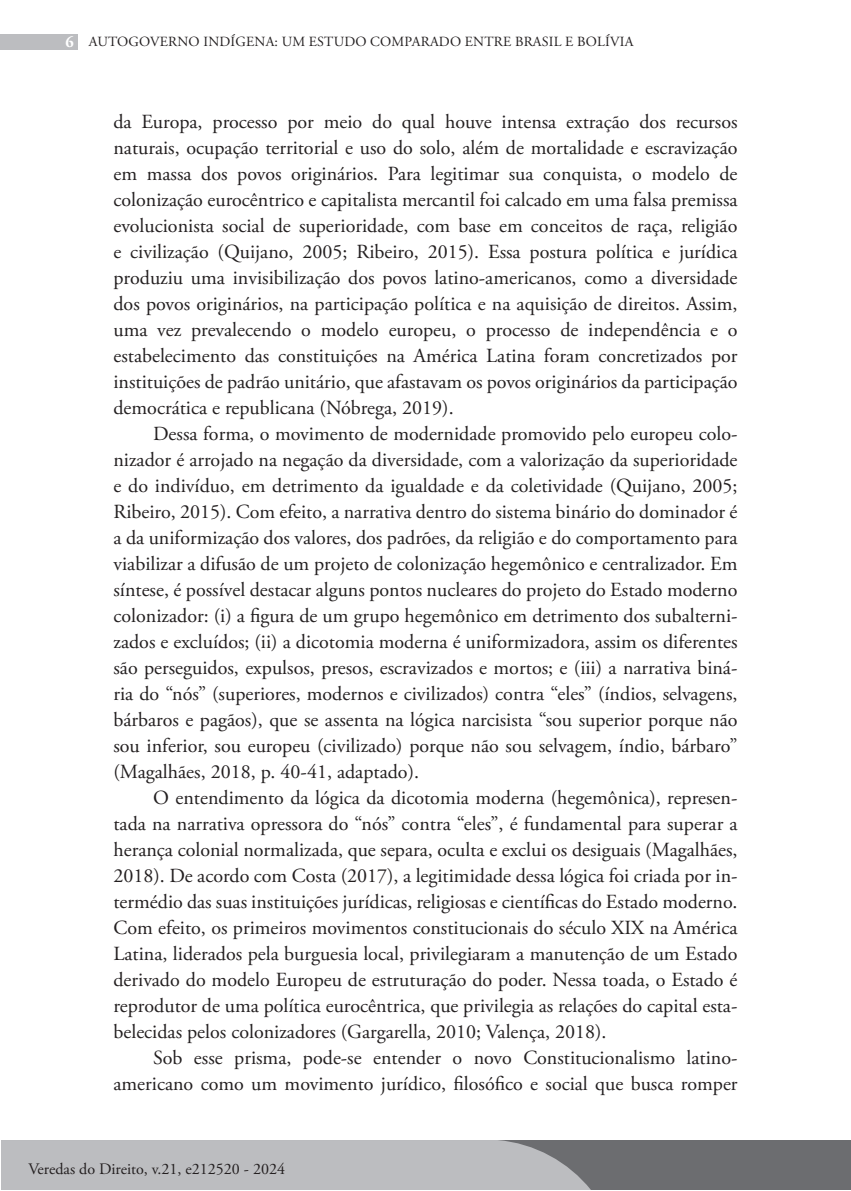
<style>
.page{position:relative;width:851px;height:1191px;background:#fff}
.page>*{position:absolute;margin:0;border:0;box-sizing:border-box;transform-origin:0 0}
.t1{font:20px/26px "Adobe Garamond Pro";color:#231f20;text-align:justify}
.t2{font:16px "Adobe Garamond Pro";color:#231f20}
.t3{font:14px "Adobe Garamond Pro";letter-spacing:.015em;color:#231f20}
.s1{font-weight:700;font-size:16px;color:#fff}
</style>
<div class="page">
<div style="left:1px;top:1140px;width:849px;height:50px;background:#6c6d70"></div>
<div style="left:0;top:34px;width:77px;height:16px;background:#bcbdc0"></div>
<div style="left:1px;top:1140px;width:590px;height:50px;background:#bcbdc0"></div>
<p class="t3" style="left:65px;top:34px;width:569px"><span class="s1">6</span> AUTOGOVERNO INDÍGENA: UM ESTUDO COMPARADO ENTRE BRASIL E BOLÍVIA</p>
<p class="t1" style="left:113px;top:109px;width:625px">da Europa, processo por meio do qual houve intensa extração dos recursos naturais, ocupação territorial e uso do solo, além de mortalidade e escravização em massa dos povos originários. Para legitimar sua conquista, o modelo de colonização eurocêntrico e capitalista mercantil foi calcado em uma falsa premissa evolucionista social de superioridade, com base em conceitos de raça, religião e civilização (Quijano, 2005; Ribeiro, 2015). Essa postura política e jurídica produziu uma invisibilização dos povos latino-americanos, como a diversidade dos povos originários, na participação política e na aquisição de direitos. Assim, uma vez prevalecendo o modelo europeu, o processo de independência e o estabelecimento das constituições na América Latina foram concretizados por instituições de padrão unitário, que afastavam os povos originários da participação democrática e republicana (Nóbrega, 2019).</p>
<p class="t1" style="left:113px;top:421px;width:625px;text-indent:40px">Dessa forma, o movimento de modernidade promovido pelo europeu colo&shy;nizador é arrojado na negação da diversidade, com a valorização da superioridade e do indivíduo, em detrimento da igualdade e da coletividade (Quijano, 2005; Ribeiro, 2015). Com efeito, a narrativa dentro do sistema binário do dominador é a da uniformização dos valores, dos padrões, da religião e do comportamento para viabilizar a difusão de um projeto de colonização hegemônico e centralizador. Em síntese, é possível destacar alguns pontos nucleares do projeto do Estado moderno colonizador: (i) a figura de um grupo hegemônico em detrimento dos subalterni&shy;zados e excluídos; (ii) a dicotomia moderna é uniformizadora, assim os diferentes são perseguidos, expulsos, presos, escravizados e mortos; e (iii) a narrativa biná&shy;ria do “nós” (superiores, modernos e civilizados) contra “eles” (índios, selvagens, bárbaros e pagãos), que se assenta na lógica narcisista “sou superior porque não sou inferior, sou europeu (civilizado) porque não sou selvagem, índio, bárbaro” (Magalhães, 2018, p. 40-41, adaptado).</p>
<p class="t1" style="left:113px;top:785px;width:625px;text-indent:40px">O entendimento da lógica da dicotomia moderna (hegemônica), represen&shy;tada na narrativa opressora do “nós” contra “eles”, é fundamental para superar a herança colonial normalizada, que separa, oculta e exclui os desiguais (Magalhães, 2018). De acordo com Costa (2017), a legitimidade dessa lógica foi criada por in&shy;termédio das suas instituições jurídicas, religiosas e científicas do Estado moderno.<br>Com efeito, os primeiros movimentos constitucionais do século XIX na América Latina, liderados pela burguesia local, privilegiaram a manutenção de um Estado derivado do modelo Europeu de estruturação do poder. Nessa toada, o Estado é reprodutor de uma política eurocêntrica, que privilegia as relações do capital esta&shy;belecidas pelos colonizadores (Gargarella, 2010; Valença, 2018).</p>
<p class="t1" style="left:113px;top:1045px;width:625px;text-align:right">Sob esse prisma, pode-se entender o novo Constitucionalismo latino&shy;americano como um movimento jurídico, filosófico e social que busca romper</p>
<p class="t2" style="left:28px;top:1159px;width:258px">Veredas do Direito, v.21, e212520 - 2024</p>
</div>
